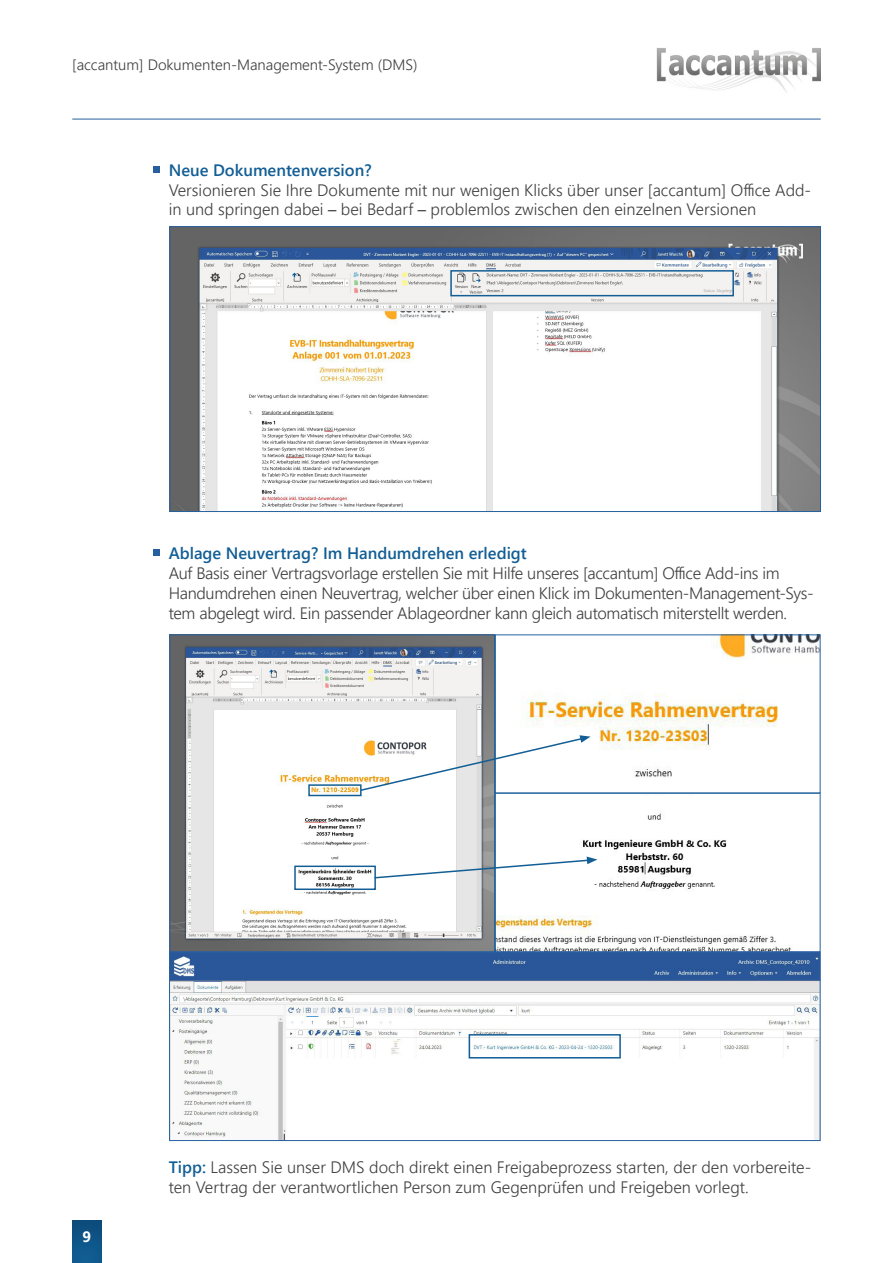
<style>
.page{position:relative;width:893px;height:1263px;background:#fff}
.page>*{position:absolute;margin:0;border:0;box-sizing:border-box;transform-origin:0 0}
.t1{font:300 16.5px/19.8px "Segoe UI";color:#3e3e3f}
.t2{font:300 16.5px/19.8px "Segoe UI";letter-spacing:-.02em;color:#3e3e3f}
.t3{font:600 16.5px "Segoe UI";color:#125e95}
.t4{font:300 15px "Segoe UI";color:#3e3e3f}
.t5{font:700 15px "Segoe UI";color:#fff}
.s1{font-family:"Arial Nova";font-weight:400}
.s2{font-weight:600;color:#125e95}
</style>
<div class="page">
<hr style="left:72px;top:119px;width:749px;height:1px;background:#2760a1">
<div style="left:153px;top:166px;width:7px;height:7px;background:#2760a1"></div>
<div style="left:153px;top:550px;width:7px;height:6px;background:#2760a1"></div>
<div style="left:72px;top:1220px;width:29px;height:43px;background:linear-gradient(to bottom,#0c4b7b,#115e95)"></div>
<img style="left:657px;top:48px;width:164px;height:44px">
<img style="left:171px;top:637px;width:647px;height:502px">
<div style="left:169px;top:952px;width:651px;height:189px;border:1px solid #2760a1"></div>
<div style="left:170px;top:635px;width:325px;height:317px;border:1px solid #2760a1"></div>
<div style="left:495px;top:793px;width:325px;height:159px;border:1px solid #2760a1"></div>
<hr style="left:495px;top:635px;width:1px;height:317px;background:#125e95">
<hr style="left:495px;top:793px;width:326px;height:1px;background:#125e95">
<svg style="left:373px;top:856px;width:224px;height:23px"></svg>
<svg style="left:359px;top:735px;width:232px;height:57px"></svg>
<div style="left:308px;top:784px;width:54px;height:12px;border:2px solid #125e95"></div>
<div style="left:294px;top:865px;width:82px;height:25px;border:2px solid #125e95"></div>
<img style="left:172px;top:228px;width:647px;height:282px">
<div style="left:170px;top:226px;width:651px;height:286px;border:1px solid #2760a1"></div>
<div style="left:450px;top:270px;width:284px;height:26px;border:2px solid #125e95"></div>
<div style="left:469px;top:1034px;width:152px;height:24px;border:2px solid #125e95"></div>
<p class="t4" style="left:72px;top:51px;width:347px">[accantum] Dokumenten-Management-System (DMS)</p>
<p class="t3" style="left:169px;top:154px;width:205px">Neue Dokumentenversion?</p>
<p class="t1" style="left:169px;top:178px;width:644px">Versionieren Sie Ihre Dokumente mit nur wenigen Klicks über unser [accantum] Office Add&shy;in und springen dabei <span class="s1">–</span> bei Bedarf <span class="s1">–</span> problemlos zwischen den einzelnen Versionen</p>
<p class="t3" style="left:169px;top:538px;width:360px">Ablage Neuvertrag? Im Handumdrehen erledigt</p>
<p class="t2" style="left:169px;top:562px;width:647px">Auf Basis einer Vertragsvorlage erstellen Sie mit Hilfe unseres [accantum] Office Add-ins im<br>Handumdrehen einen Neuvertrag, welcher über einen Klick im Dokumenten-Management-Sys&shy;tem abgelegt wird. Ein passender Ablageordner kann gleich automatisch miterstellt werden.</p>
<p class="t5" style="left:82px;top:1223px;width:10px">9</p>
<p class="t1" style="left:169px;top:1156px;width:644px"><span class="s2">Tipp:</span> Lassen Sie unser DMS doch direkt einen Freigabeprozess starten, der den vorbereite&shy;ten Vertrag der verantwortlichen Person zum Gegenprüfen und Freigeben vorlegt.</p>
</div>
